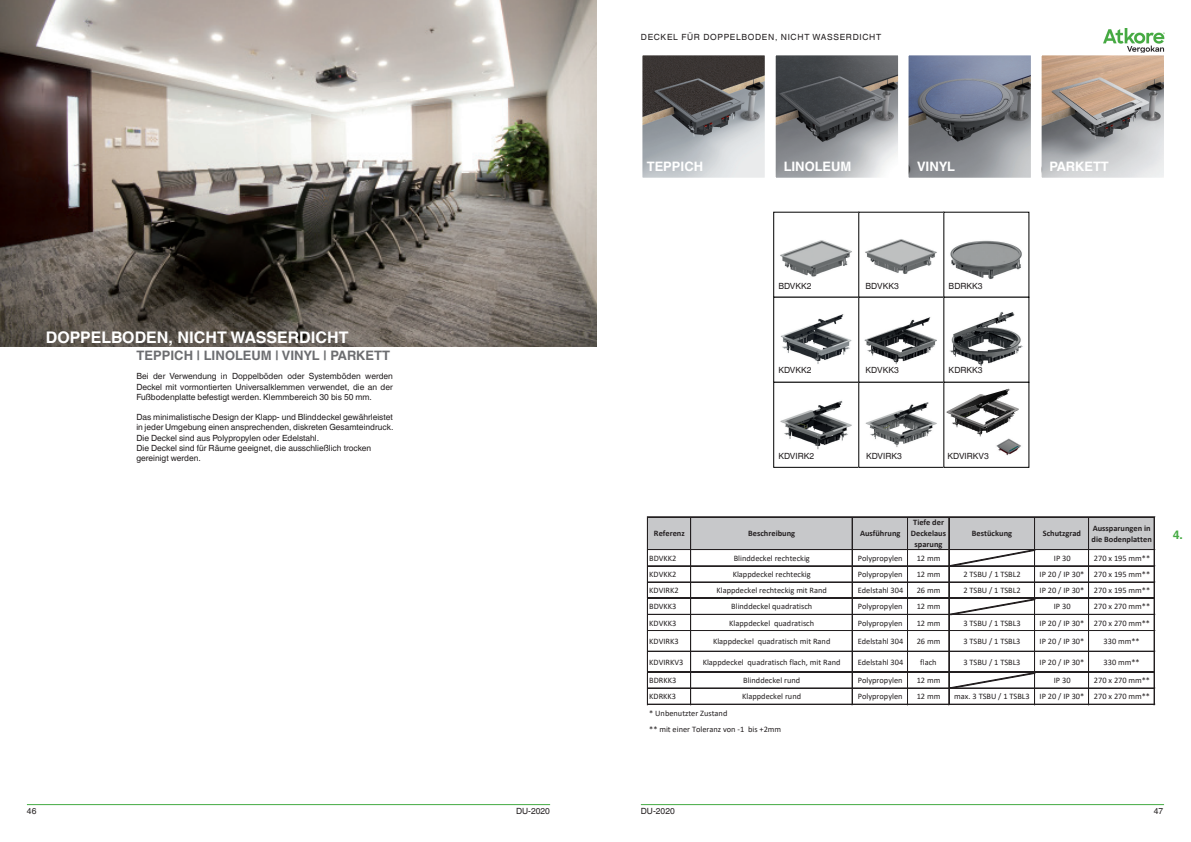
<style>
.page{position:relative;width:1191px;height:842px;background:#fff}
.page>*{position:absolute;margin:0;border:0;box-sizing:border-box;transform-origin:0 0}
.t1{font:700 16px "Helvetica Linotype";color:#fff}
.t2{font:700 13px "Helvetica Linotype";color:#6c6d70}
.t3{font:700 13px "Helvetica Linotype";color:#fff}
.t4{font:700 12px "Helvetica Linotype";color:#44aa42}
.t5{font:8.5px/10.2px "Helvetica Linotype";color:#231f20;text-align:justify}
.t6{font:8.5px "Helvetica Linotype";letter-spacing:.08em;color:#231f20}
.t7{font:8.3px/15.2px "Calibri";color:#231f20}
.t8{font:700 8.3px/11px "Calibri";color:#231f20;text-align:center}
</style>
<div class="page">
<hr style="left:641px;top:804px;width:523px;height:1px;background:#44aa42">
<img style="left:1104px;top:28px;width:60px;height:25px">
<hr style="left:27px;top:804px;width:523px;height:1px;background:#44aa42">
<img style="left:0;top:0;width:596px;height:346px">
<img style="left:643px;top:57px;width:120px;height:119px">
<div style="left:639px;top:53px;width:128px;height:127px;border:3px solid #fff"></div>
<img style="left:777px;top:57px;width:119px;height:119px">
<div style="left:773px;top:53px;width:127px;height:127px;border:3px solid #fff"></div>
<img style="left:1043px;top:57px;width:119px;height:119px">
<div style="left:1039px;top:53px;width:127px;height:127px;border:3px solid #fff"></div>
<img style="left:910px;top:57px;width:119px;height:119px">
<div style="left:906px;top:53px;width:127px;height:127px;border:3px solid #fff"></div>
<img style="left:780px;top:239px;width:243px;height:211px">
<div style="left:773px;top:382px;width:86px;height:86px;border:1px solid #000"></div>
<div style="left:858px;top:382px;width:86px;height:86px;border:1px solid #000"></div>
<div style="left:943px;top:382px;width:86px;height:86px;border:1px solid #000"></div>
<img style="left:995px;top:432px;width:27px;height:24px">
<div style="left:648px;top:517px;width:506px;height:33px;background:#c7c8ca"></div>
<hr style="left:647px;top:517px;width:1px;height:81px;background:#231f20">
<hr style="left:690px;top:517px;width:1px;height:81px;background:#231f20">
<hr style="left:852px;top:517px;width:1px;height:81px;background:#231f20">
<hr style="left:907px;top:517px;width:1px;height:81px;background:#231f20">
<hr style="left:948px;top:517px;width:1px;height:81px;background:#231f20">
<hr style="left:1034px;top:517px;width:1px;height:81px;background:#231f20">
<hr style="left:1088px;top:517px;width:1px;height:81px;background:#231f20">
<hr style="left:1153px;top:518px;width:1px;height:80px;background:#231f20">
<hr style="left:1154px;top:517px;width:1px;height:81px;background:#231f20">
<hr style="left:647px;top:599px;width:1px;height:72px;background:#231f20">
<hr style="left:690px;top:599px;width:1px;height:72px;background:#231f20">
<hr style="left:852px;top:599px;width:1px;height:72px;background:#231f20">
<hr style="left:907px;top:599px;width:1px;height:72px;background:#231f20">
<hr style="left:948px;top:599px;width:1px;height:72px;background:#231f20">
<hr style="left:1034px;top:599px;width:1px;height:72px;background:#231f20">
<hr style="left:1088px;top:599px;width:1px;height:72px;background:#231f20">
<hr style="left:1153px;top:599px;width:1px;height:72px;background:#231f20">
<hr style="left:1154px;top:599px;width:1px;height:72px;background:#231f20">
<hr style="left:647px;top:673px;width:1px;height:32px;background:#231f20">
<hr style="left:690px;top:673px;width:1px;height:32px;background:#231f20">
<hr style="left:852px;top:673px;width:1px;height:32px;background:#231f20">
<hr style="left:907px;top:673px;width:1px;height:32px;background:#231f20">
<hr style="left:948px;top:673px;width:1px;height:32px;background:#231f20">
<hr style="left:1034px;top:673px;width:1px;height:32px;background:#231f20">
<hr style="left:1088px;top:673px;width:1px;height:32px;background:#231f20">
<hr style="left:1153px;top:673px;width:1px;height:32px;background:#231f20">
<hr style="left:1154px;top:673px;width:1px;height:32px;background:#231f20">
<hr style="left:648px;top:517px;width:506px;height:1px;background:#231f20">
<hr style="left:648px;top:549px;width:506px;height:1px;background:#231f20">
<hr style="left:648px;top:566px;width:506px;height:1px;background:#231f20">
<hr style="left:648px;top:582px;width:506px;height:1px;background:#231f20">
<hr style="left:647px;top:598px;width:507px;height:1px;background:#231f20">
<hr style="left:648px;top:614px;width:506px;height:1px;background:#231f20">
<hr style="left:648px;top:630px;width:506px;height:1px;background:#231f20">
<hr style="left:648px;top:651px;width:506px;height:1px;background:#231f20">
<hr style="left:647px;top:671px;width:507px;height:2px;background:#231f20">
<hr style="left:648px;top:688px;width:506px;height:1px;background:#231f20">
<hr style="left:648px;top:704px;width:506px;height:1px;background:#231f20">
<svg style="left:949px;top:550px;width:85px;height:16px"></svg>
<svg style="left:949px;top:599px;width:85px;height:15px"></svg>
<svg style="left:949px;top:673px;width:85px;height:15px"></svg>
<h1 class="t1" style="left:46px;top:328px;width:304px">DOPPELBODEN, NICHT WASSERDICHT</h1>
<h2 class="t2" style="left:137px;top:348px;width:255px">TEPPICH | LINOLEUM | VINYL | PARKETT</h2>
<p class="t5" style="left:136px;top:371px;width:258px">Bei der Verwendung in Doppelböden oder Systemböden werden Deckel mit vormontierten Universalklemmen verwendet, die an der Fußbodenplatte befestigt werden. Klemmbereich 30 bis 50 mm.</p>
<p class="t5" style="left:136px;top:412px;width:259px;text-align:left">Das minimalistische Design der Klapp- und Blinddeckel gewährleistet in jeder Umgebung einen ansprechenden, diskreten Gesamteindruck.<br>Die Deckel sind aus Polypropylen oder Edelstahl.<br>Die Deckel sind für Räume geeignet, die ausschließlich trocken gereinigt werden.</p>
<p class="t5" style="left:27px;top:806px;width:11px">46</p>
<p class="t6" style="left:641px;top:32px;width:242px">DECKEL FÜR DOPPELBODEN, NICHT WASSERDICHT</p>
<h2 class="t3" style="left:646px;top:159px;width:58px">TEPPICH</h2>
<h2 class="t3" style="left:783px;top:159px;width:69px">LINOLEUM</h2>
<h2 class="t3" style="left:917px;top:159px;width:39px">VINYL</h2>
<h2 class="t3" style="left:1049px;top:159px;width:61px">PARKETT</h2>
<p class="t5" style="left:778px;top:281px;width:35px">BDVKK2</p>
<p class="t5" style="left:865px;top:281px;width:35px">BDVKK3</p>
<p class="t5" style="left:948px;top:281px;width:36px">BDRKK3</p>
<p class="t5" style="left:778px;top:365px;width:35px">KDVKK2</p>
<p class="t5" style="left:865px;top:365px;width:35px">KDVKK3</p>
<p class="t5" style="left:948px;top:365px;width:36px">KDRKK3</p>
<p class="t5" style="left:778px;top:451px;width:37px">KDVIRK2</p>
<p class="t5" style="left:866px;top:451px;width:37px">KDVIRK3</p>
<p class="t5" style="left:947px;top:451px;width:43px">KDVIRKV3</p>
<p class="t8" style="left:654px;top:528px;width:32px">Referenz</p>
<p class="t8" style="left:748px;top:528px;width:49px">Beschreibung</p>
<p class="t8" style="left:860px;top:528px;width:42px">Ausführung</p>
<p class="t8" style="left:911px;top:517px;width:37px">Tiefe der<br>Deckelaus sparung</p>
<p class="t8" style="left:972px;top:528px;width:42px">Bestückung</p>
<p class="t8" style="left:1042px;top:528px;width:40px">Schutzgrad</p>
<p class="t8" style="left:1091px;top:522px;width:62px;text-align:left">Aussparungen in die Bodenplatten</p>
<p class="t7" style="left:649px;top:550px;width:29px">BDVKK2</p>
<p class="t7" style="left:733px;top:550px;width:78px">Blinddeckel rechteckig</p>
<p class="t7" style="left:857px;top:550px;width:46px">Polypropylen</p>
<p class="t7" style="left:916px;top:550px;width:25px">12 mm</p>
<p class="t7" style="left:1054px;top:550px;width:18px">IP 30</p>
<p class="t7" style="left:1094px;top:550px;width:58px">270 x 195 mm**</p>
<p class="t7" style="left:649px;top:566px;width:29px">KDVKK2</p>
<p class="t7" style="left:732px;top:566px;width:79px">Klappdeckel rechteckig</p>
<p class="t7" style="left:857px;top:566px;width:46px">Polypropylen</p>
<p class="t7" style="left:916px;top:566px;width:25px">12 mm</p>
<p class="t7" style="left:963px;top:566px;width:59px">2 TSBU / 1 TSBL2</p>
<p class="t7" style="left:1039px;top:566px;width:112px">IP 20 / IP 30* 270 x 195 mm**</p>
<p class="t7" style="left:649px;top:583px;width:31px">KDVIRK2</p>
<p class="t7" style="left:716px;top:583px;width:112px">Klappdeckel rechteckig mit Rand</p>
<p class="t7" style="left:857px;top:583px;width:47px">Edelstahl 304</p>
<p class="t7" style="left:916px;top:583px;width:25px">26 mm</p>
<p class="t7" style="left:963px;top:583px;width:59px">2 TSBU / 1 TSBL2</p>
<p class="t7" style="left:1039px;top:583px;width:112px">IP 20 / IP 30* 270 x 195 mm**</p>
<p class="t7" style="left:649px;top:599px;width:29px">BDVKK3</p>
<p class="t7" style="left:731px;top:599px;width:83px">Blinddeckel quadratisch</p>
<p class="t7" style="left:857px;top:599px;width:46px">Polypropylen</p>
<p class="t7" style="left:916px;top:599px;width:25px">12 mm</p>
<p class="t7" style="left:1053px;top:599px;width:18px">IP 30</p>
<p class="t7" style="left:1094px;top:599px;width:58px">270 x 270 mm**</p>
<p class="t7" style="left:649px;top:615px;width:29px">KDVKK3</p>
<p class="t7" style="left:729px;top:615px;width:86px">Klappdeckel quadratisch</p>
<p class="t7" style="left:857px;top:615px;width:46px">Polypropylen</p>
<p class="t7" style="left:916px;top:615px;width:25px">12 mm</p>
<p class="t7" style="left:963px;top:615px;width:59px">3 TSBU / 1 TSBL3</p>
<p class="t7" style="left:1039px;top:615px;width:112px">IP 20 / IP 30* 270 x 270 mm**</p>
<p class="t7" style="left:649px;top:633px;width:31px">KDVIRK3</p>
<p class="t7" style="left:713px;top:633px;width:119px">Klappdeckel quadratisch mit Rand</p>
<p class="t7" style="left:857px;top:633px;width:47px">Edelstahl 304</p>
<p class="t7" style="left:916px;top:633px;width:25px">26 mm</p>
<p class="t7" style="left:963px;top:633px;width:59px">3 TSBU / 1 TSBL3</p>
<p class="t7" style="left:1039px;top:633px;width:46px">IP 20 / IP 30*</p>
<p class="t7" style="left:1103px;top:633px;width:38px">330 mm**</p>
<p class="t7" style="left:649px;top:654px;width:36px">KDVIRKV3</p>
<p class="t7" style="left:702px;top:654px;width:139px">Klappdeckel quadratisch flach, mit Rand</p>
<p class="t7" style="left:857px;top:654px;width:47px">Edelstahl 304</p>
<p class="t7" style="left:920px;top:654px;width:18px">flach</p>
<p class="t7" style="left:963px;top:654px;width:59px">3 TSBU / 1 TSBL3</p>
<p class="t7" style="left:1039px;top:654px;width:46px">IP 20 / IP 30*</p>
<p class="t7" style="left:1103px;top:654px;width:38px">330 mm**</p>
<p class="t7" style="left:649px;top:672px;width:29px">BDRKK3</p>
<p class="t7" style="left:743px;top:672px;width:59px">Blinddeckel rund</p>
<p class="t7" style="left:857px;top:672px;width:46px">Polypropylen</p>
<p class="t7" style="left:916px;top:672px;width:25px">12 mm</p>
<p class="t7" style="left:1053px;top:672px;width:18px">IP 30</p>
<p class="t7" style="left:1093px;top:672px;width:58px">270 x 270 mm**</p>
<p class="t7" style="left:649px;top:689px;width:28px">KDRKK3</p>
<p class="t7" style="left:742px;top:689px;width:61px">Klappdeckel rund</p>
<p class="t7" style="left:857px;top:689px;width:46px">Polypropylen</p>
<p class="t7" style="left:916px;top:689px;width:25px">12 mm</p>
<p class="t7" style="left:954px;top:689px;width:197px">max. 3 TSBU / 1 TSBL3 IP 20 / IP 30* 270 x 270 mm**</p>
<p class="t7" style="left:649px;top:706px;width:133px">* Unbenutzter Zustand<br>** mit einer Toleranz von -1 bis +2mm</p>
<h3 class="t4" style="left:1172px;top:528px;width:12px">4.</h3>
<p class="t5" style="left:516px;top:806px;width:35px">DU-2020</p>
<p class="t5" style="left:1153px;top:806px;width:11px">47</p>
<p class="t5" style="left:641px;top:806px;width:35px">DU-2020</p>
</div>
